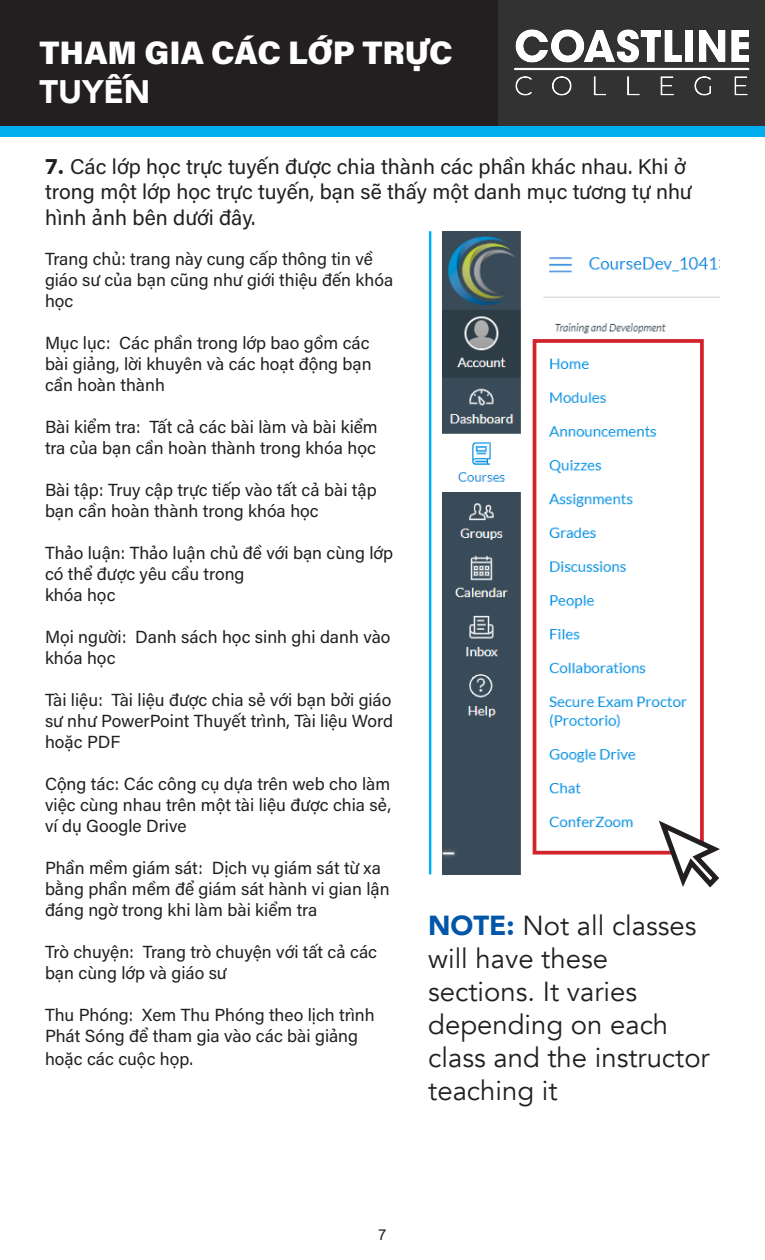
<style>
.page{position:relative;width:765px;height:1260px;background:#fff}
.page>*{position:absolute;margin:0;border:0;box-sizing:border-box;transform-origin:0 0}
.t1{font:900 32.5px/39px "Acumin Pro";color:#fff}
.t2{font:27.5px/33px "Avenir";color:#231f20}
.t3{font:21.25px/25.5px "Acumin Pro";color:#231f20}
.t4{font:17.5px/21px "Acumin Pro";color:#231f20}
.t5{font:15px "Arial";color:#231f20}
.s1{font-family:"Avenir"}
.s2{font-family:"Avenir";font-weight:900}
.s3{font-weight:900;color:#0156a8}
</style>
<div class="page">
<hr style="left:429px;top:231px;width:2px;height:643px;background:#00aeef">
<div style="left:1px;top:0;width:764px;height:128px;background:#231f20"></div>
<div style="left:499px;top:0;width:266px;height:128px;background:#333233"></div>
<div style="left:1px;top:127px;width:764px;height:10px;background:#00aeef"></div>
<img style="left:498px;top:20px;width:252px;height:85px">
<img style="left:442px;top:231px;width:278px;height:643px">
<div style="left:533px;top:339px;width:171px;height:516px;border:4px solid #d1232a"></div>
<svg style="left:654px;top:816px;width:66px;height:72px"></svg>
<h1 class="t1" style="left:40px;top:32px;width:415px">THAM GIA CÁC LỚP TRỰC<br><span class="s1">TUYẾN</span></h1>
<p class="t3" style="left:45px;top:153px;width:648px"><span class="s2">7.</span> Các lớp học trực tuyến được chia thành các phần khác nhau. Khi ở trong một lớp học trực tuyến, bạn sẽ thấy một danh mục tương tự như hình ảnh bên dưới đây.</p>
<p class="t4" style="left:45px;top:248px;width:350px">Trang chủ: trang này cung cấp thông tin về giáo sư của bạn cũng như giới thiệu đến khóa học</p>
<p class="t4" style="left:45px;top:332px;width:328px;text-align:justify">Mục lục: Các phần trong lớp bao gồm các bài giảng, lời khuyên và các hoạt động bạn cần hoàn thành</p>
<p class="t4" style="left:45px;top:416px;width:334px">Bài kiểm tra: Tất cả các bài làm và bài kiểm tra của bạn cần hoàn thành trong khóa học</p>
<p class="t4" style="left:45px;top:479px;width:333px">Bài tập: Truy cập trực tiếp vào tất cả bài tập bạn cần hoàn thành trong khóa học</p>
<p class="t4" style="left:45px;top:542px;width:350px">Thảo luận: Thảo luận chủ đề với bạn cùng lớp có thể được yêu cầu trong<br>khóa học</p>
<p class="t4" style="left:45px;top:626px;width:347px">Mọi người: Danh sách học sinh ghi danh vào khóa học</p>
<p class="t4" style="left:45px;top:689px;width:350px;text-align:justify">Tài liệu: Tài liệu được chia sẻ với bạn bởi giáo sư như PowerPoint Thuyết trình, Tài liệu Word hoặc PDF</p>
<p class="t4" style="left:45px;top:773px;width:348px;text-align:justify">Cộng tác: Các công cụ dựa trên web cho làm việc cùng nhau trên một tài liệu được chia sẻ, ví dụ Google Drive</p>
<p class="t4" style="left:45px;top:857px;width:346px">Phần mềm giám sát: Dịch vụ giám sát từ xa bằng phần mềm để giám sát hành vi gian lận đáng ngờ trong khi làm bài kiểm tra</p>
<p class="t4" style="left:45px;top:941px;width:334px">Trò chuyện: Trang trò chuyện với tất cả các bạn cùng lớp và giáo sư</p>
<p class="t4" style="left:45px;top:1004px;width:331px;line-height:21.8px">Thu Phóng: Xem Thu Phóng theo lịch trình<br>Phát Sóng để tham gia vào các bài giảng hoặc các cuộc họp.</p>
<p class="t2" style="left:428px;top:910px;width:283px"><span class="s3">NOTE:</span> Not all classes will have these sections. It varies depending on each class and the instructor teaching it</p>
<p class="t5" style="left:378px;top:1224px;width:10px">7</p>
</div>
